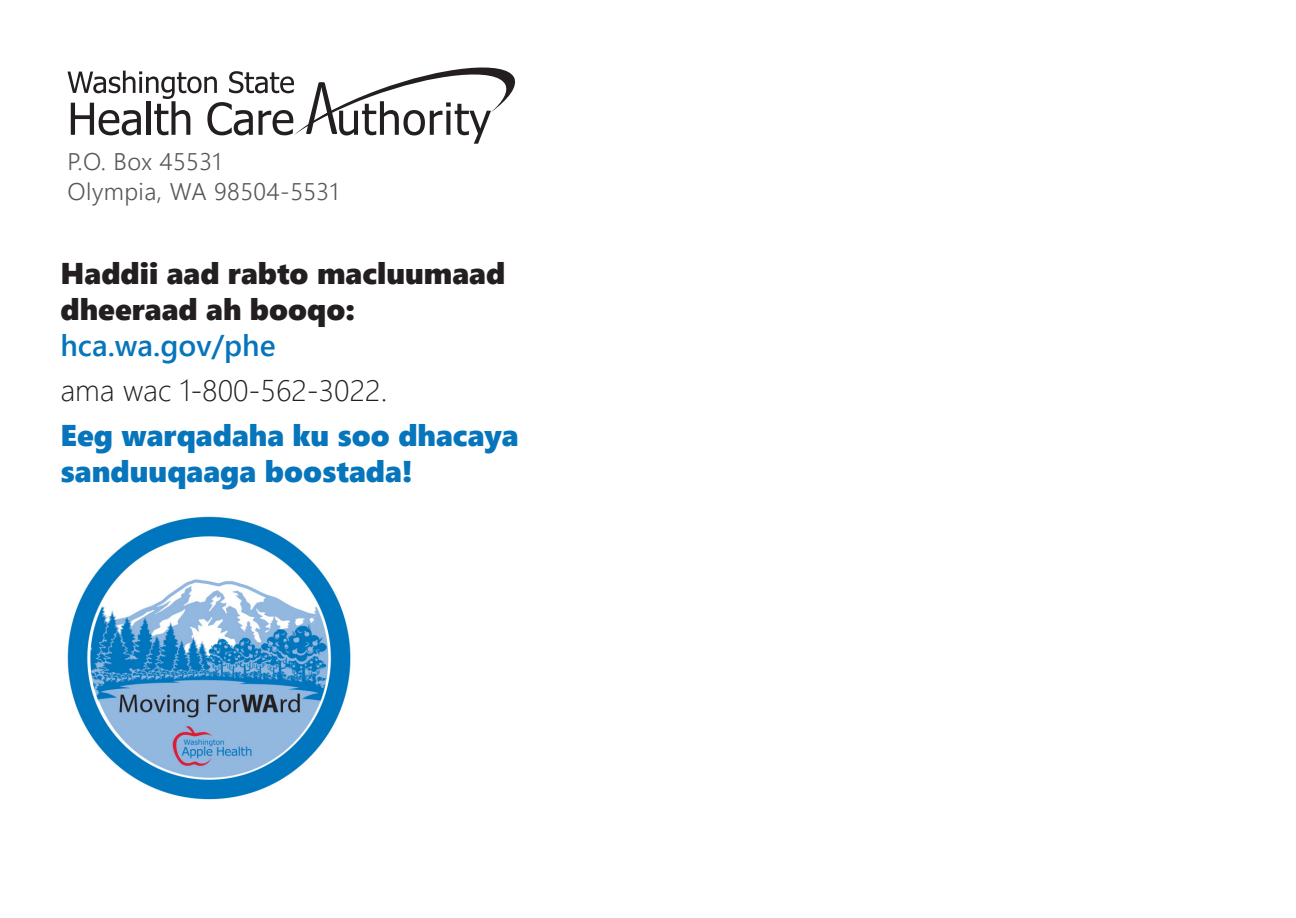
<style>
.page{position:relative;width:1296px;height:918px;background:#fff}
.page>*{position:absolute;margin:0;border:0;box-sizing:border-box;transform-origin:0 0}
.t1{font:30px/36px "Segoe UI Black";color:#0675bb}
.t2{font:30px/36px "Segoe UI Black";color:#231f20}
.t3{font:300 30px "Segoe UI";color:#231f20}
.t4{font:600 30px "Segoe UI";color:#0675bb}
.t5{font:300 24px/30px "Segoe UI";letter-spacing:.02em;color:#57585a}
</style>
<div class="page">
<img style="left:67px;top:516px;width:284px;height:284px">
<svg style="left:68px;top:67px;width:448px;height:77px"></svg>
<p class="t5" style="left:68px;top:144px;width:273px">P.O. Box 45531<br>Olympia, WA 98504-5531</p>
<p class="t2" style="left:60px;top:254px;width:446px">Haddii aad rabto macluumaad dheeraad ah booqo:</p>
<p class="t4" style="left:60px;top:317px;width:217px">hca.wa.gov/phe</p>
<p class="t3" style="left:60px;top:362px;width:328px">ama wac 1-800-562-3022.</p>
<p class="t1" style="left:60px;top:416px;width:460px">Eeg warqadaha ku soo dhacaya sanduuqaaga boostada!</p>
</div>
